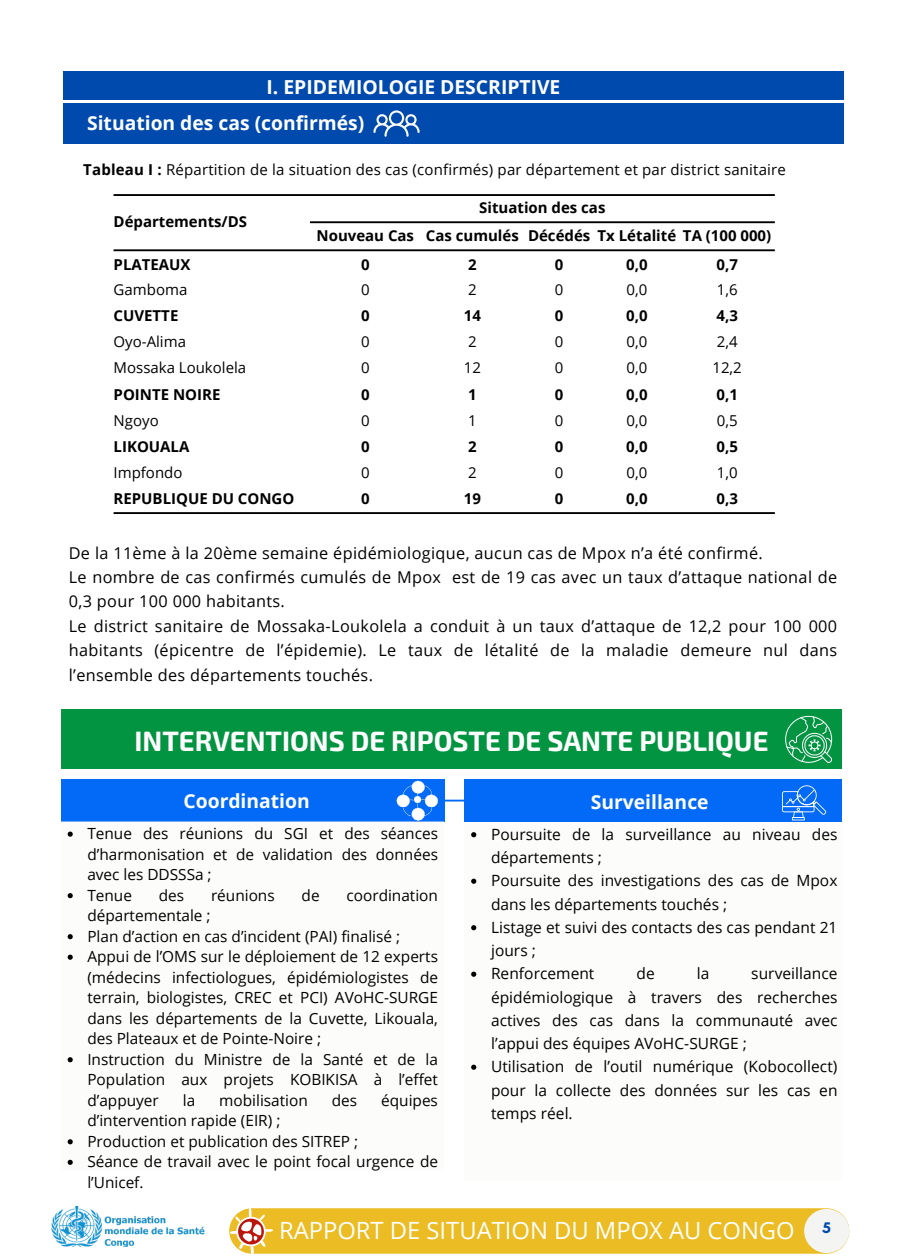
<style>
.page{position:relative;width:900px;height:1260px;background:#fff}
.page>*{position:absolute;margin:0;border:0;box-sizing:border-box;transform-origin:0 0}
.t1{font:700 27.5px "Exo 2";color:#fff}
.t2{font:23.75px "Open Sans";color:#fff}
.t3{font:700 19.25px "Open Sans";color:#fff}
.t4{font:16.25px/24.5px "Open Sans";letter-spacing:.02em;color:#000}
.t5{font:700 15.75px "Glacial Indifference";color:#004aad}
.t6{font:15.5px/20.5px "Open Sans";color:#000;text-align:justify}
.t7{font:15px "Open Sans";letter-spacing:.015em;color:#000}
.t8{font:700 15px "Open Sans";color:#000}
.s1{font-weight:700}
</style>
<div class="page">
<div style="left:63px;top:103px;width:781px;height:41px;background:#004aad"></div>
<div style="left:63px;top:71px;width:781px;height:29px;background:#004aad"></div>
<img style="left:51px;top:1207px;width:154px;height:39px">
<hr style="left:114px;top:194px;width:661px;height:2px;background:#000">
<hr style="left:310px;top:221px;width:465px;height:2px;background:#000">
<hr style="left:114px;top:249px;width:661px;height:2px;background:#000">
<hr style="left:114px;top:512px;width:661px;height:2px;background:#000">
<svg style="left:373px;top:110px;width:47px;height:27px"></svg>
<div style="left:61px;top:780px;width:383px;height:42px;background:#026af6"></div>
<div style="left:61px;top:709px;width:781px;height:60px;background:#039442"></div>
<svg style="left:785px;top:716px;width:47px;height:47px"></svg>
<div style="left:465px;top:780px;width:377px;height:42px;background:#026af6"></div>
<hr style="left:444px;top:800px;width:21px;height:2px;background:#026af6">
<div style="left:61px;top:822px;width:383px;height:348px;background:#f9f9f8"></div>
<div style="left:465px;top:822px;width:377px;height:359px;background:#f9f9f8"></div>
<svg style="left:397px;top:781px;width:41px;height:39px"></svg>
<svg style="left:782px;top:785px;width:44px;height:35px"></svg>
<svg style="left:68px;top:832px;width:5px;height:5px"></svg>
<svg style="left:68px;top:893px;width:5px;height:5px"></svg>
<svg style="left:68px;top:934px;width:5px;height:5px"></svg>
<svg style="left:68px;top:955px;width:5px;height:5px"></svg>
<svg style="left:68px;top:1057px;width:5px;height:5px"></svg>
<svg style="left:68px;top:1139px;width:5px;height:5px"></svg>
<svg style="left:68px;top:1160px;width:5px;height:5px"></svg>
<svg style="left:229px;top:1208px;width:620px;height:46px;background:#ebc038"></svg>
<svg style="left:471px;top:832px;width:5px;height:5px"></svg>
<svg style="left:471px;top:879px;width:5px;height:5px"></svg>
<svg style="left:471px;top:925px;width:5px;height:5px"></svg>
<svg style="left:471px;top:972px;width:5px;height:5px"></svg>
<svg style="left:471px;top:1065px;width:5px;height:5px"></svg>
<p class="t3" style="left:267px;top:73px;width:295px">I. EPIDEMIOLOGIE DESCRIPTIVE</p>
<p class="t3" style="left:87px;top:109px;width:279px">Situation des cas (confirmés)</p>
<p class="t7" style="left:83px;top:159px;width:704px"><span class="s1">Tableau I :</span> Répartition de la situation des cas (confirmés) par département et par district sanitaire</p>
<p class="t8" style="left:114px;top:211px;width:135px">Départements/DS</p>
<h4 class="t8" style="left:479px;top:197px;width:128px">Situation des cas</h4>
<p class="t8" style="left:317px;top:225px;width:99px">Nouveau Cas</p>
<p class="t8" style="left:426px;top:225px;width:94px">Cas cumulés</p>
<p class="t8" style="left:528px;top:225px;width:64px">Décédés</p>
<p class="t8" style="left:598px;top:225px;width:80px">Tx Létalité</p>
<p class="t8" style="left:683px;top:225px;width:90px">TA (100 000)</p>
<p class="t8" style="left:114px;top:254px;width:78px">PLATEAUX</p>
<p class="t8" style="left:361px;top:254px;width:10px">0</p>
<p class="t8" style="left:468px;top:254px;width:10px">2</p>
<p class="t8" style="left:555px;top:254px;width:10px">0</p>
<p class="t8" style="left:626px;top:254px;width:23px">0,0</p>
<p class="t8" style="left:716px;top:254px;width:23px">0,7</p>
<p class="t7" style="left:114px;top:279px;width:75px">Gamboma</p>
<p class="t7" style="left:361px;top:279px;width:10px">0</p>
<p class="t7" style="left:468px;top:279px;width:10px">2</p>
<p class="t7" style="left:555px;top:279px;width:10px">0</p>
<p class="t7" style="left:627px;top:279px;width:22px">0,0</p>
<p class="t7" style="left:717px;top:279px;width:22px">1,6</p>
<p class="t8" style="left:114px;top:305px;width:66px">CUVETTE</p>
<p class="t8" style="left:361px;top:305px;width:10px">0</p>
<p class="t8" style="left:464px;top:305px;width:19px">14</p>
<p class="t8" style="left:555px;top:305px;width:10px">0</p>
<p class="t8" style="left:626px;top:305px;width:23px">0,0</p>
<p class="t8" style="left:716px;top:305px;width:23px">4,3</p>
<p class="t7" style="left:114px;top:331px;width:74px">Oyo-Alima</p>
<p class="t7" style="left:361px;top:331px;width:10px">0</p>
<p class="t7" style="left:468px;top:331px;width:10px">2</p>
<p class="t7" style="left:555px;top:331px;width:10px">0</p>
<p class="t7" style="left:627px;top:331px;width:22px">0,0</p>
<p class="t7" style="left:717px;top:331px;width:22px">2,4</p>
<p class="t7" style="left:114px;top:357px;width:134px">Mossaka Loukolela</p>
<p class="t7" style="left:361px;top:357px;width:10px">0</p>
<p class="t7" style="left:464px;top:357px;width:19px">12</p>
<p class="t7" style="left:555px;top:357px;width:10px">0</p>
<p class="t7" style="left:627px;top:357px;width:22px">0,0</p>
<p class="t7" style="left:712px;top:357px;width:31px">12,2</p>
<p class="t8" style="left:114px;top:384px;width:108px">POINTE NOIRE</p>
<p class="t8" style="left:361px;top:384px;width:10px">0</p>
<p class="t8" style="left:468px;top:384px;width:10px">1</p>
<p class="t8" style="left:555px;top:384px;width:10px">0</p>
<p class="t8" style="left:626px;top:384px;width:23px">0,0</p>
<p class="t8" style="left:716px;top:384px;width:23px">0,1</p>
<p class="t7" style="left:114px;top:410px;width:47px">Ngoyo</p>
<p class="t7" style="left:361px;top:410px;width:10px">0</p>
<p class="t7" style="left:468px;top:410px;width:10px">1</p>
<p class="t7" style="left:555px;top:410px;width:10px">0</p>
<p class="t7" style="left:627px;top:410px;width:22px">0,0</p>
<p class="t7" style="left:717px;top:410px;width:22px">0,5</p>
<p class="t8" style="left:114px;top:436px;width:77px">LIKOUALA</p>
<p class="t8" style="left:361px;top:436px;width:10px">0</p>
<p class="t8" style="left:468px;top:436px;width:10px">2</p>
<p class="t8" style="left:555px;top:436px;width:10px">0</p>
<p class="t8" style="left:626px;top:436px;width:23px">0,0</p>
<p class="t8" style="left:716px;top:436px;width:23px">0,5</p>
<p class="t7" style="left:114px;top:462px;width:70px">Impfondo</p>
<p class="t7" style="left:361px;top:462px;width:10px">0</p>
<p class="t7" style="left:468px;top:462px;width:10px">2</p>
<p class="t7" style="left:555px;top:462px;width:10px">0</p>
<p class="t7" style="left:627px;top:462px;width:22px">0,0</p>
<p class="t7" style="left:717px;top:462px;width:22px">1,0</p>
<p class="t8" style="left:114px;top:488px;width:182px">REPUBLIQUE DU CONGO</p>
<p class="t8" style="left:361px;top:488px;width:10px">0</p>
<p class="t8" style="left:464px;top:488px;width:19px">19</p>
<p class="t8" style="left:555px;top:488px;width:10px">0</p>
<p class="t8" style="left:626px;top:488px;width:23px">0,0</p>
<p class="t8" style="left:716px;top:488px;width:23px">0,3</p>
<p class="t4" style="left:69px;top:540px;width:696px">De la 11ème à la 20ème semaine épidémiologique, aucun cas de Mpox n’a été confirmé.</p>
<p class="t4" style="left:69px;top:565px;width:770px">Le nombre de cas confirmés cumulés de Mpox est de 19 cas avec un taux d’attaque national de<br>0,3 pour 100 000 habitants.</p>
<p class="t4" style="left:69px;top:613px;width:770px;text-align:justify">Le district sanitaire de Mossaka-Loukolela a conduit à un taux d’attaque de 12,2 pour 100 000 habitants (épicentre de l’épidemie). Le taux de létalité de la maladie demeure nul dans l’ensemble des départements touchés.</p>
<h1 class="t1" style="left:135px;top:723px;width:635px">INTERVENTIONS DE RIPOSTE DE SANTE PUBLIQUE</h1>
<p class="t3" style="left:183px;top:787px;width:128px">Coordination</p>
<p class="t3" style="left:591px;top:789px;width:119px">Surveillance</p>
<h4 class="t6" style="left:87px;top:823px;width:352px">Tenue des réunions du SGI et des séances d’harmonisation et de validation des données avec les DDSSSa ;</h4>
<p class="t6" style="left:87px;top:885px;width:46px">Tenue</p>
<p class="t6" style="left:159px;top:885px;width:27px">des</p>
<p class="t6" style="left:211px;top:885px;width:65px">réunions</p>
<p class="t6" style="left:302px;top:885px;width:20px">de</p>
<p class="t6" style="left:347px;top:885px;width:93px">coordination</p>
<p class="t6" style="left:87px;top:905px;width:125px">départementale ;</p>
<p class="t6" style="left:87px;top:926px;width:314px">Plan d’action en cas d’incident (PAI) finalisé ;</p>
<p class="t6" style="left:87px;top:946px;width:352px">Appui de l’OMS sur le déploiement de 12 experts (médecins infectiologues, épidémiologistes de terrain, biologistes, CREC et PCI) AVoHC-SURGE dans les départements de la Cuvette, Likouala, des Plateaux et de Pointe-Noire ;</p>
<p class="t6" style="left:87px;top:1049px;width:352px">Instruction du Ministre de la Santé et de la Population aux projets KOBIKISA à l’effet d’appuyer</p>
<h4 class="t6" style="left:491px;top:822px;width:348px;line-height:23.2px">Poursuite de la surveillance au niveau des départements ;</h4>
<p class="t6" style="left:491px;top:869px;width:348px;line-height:23.2px">Poursuite des investigations des cas de Mpox dans les départements touchés ;</p>
<p class="t6" style="left:491px;top:915px;width:348px;line-height:23.2px">Listage et suivi des contacts des cas pendant 21 jours ;</p>
<p class="t6" style="left:491px;top:963px;width:105px">Renforcement</p>
<p class="t6" style="left:636px;top:963px;width:20px">de</p>
<p class="t6" style="left:697px;top:963px;width:14px">la</p>
<p class="t6" style="left:491px;top:962px;width:348px;line-height:23.2px;text-indent:260px">surveillance épidémiologique à travers des recherches actives des cas dans la communauté avec l’appui des équipes AVoHC-SURGE ;</p>
<p class="t6" style="left:491px;top:1055px;width:348px;line-height:23.2px">Utilisation de l’outil numérique (Kobocollect) pour la collecte des données sur les cas en temps réel.</p>
<p class="t6" style="left:183px;top:1090px;width:14px">la</p>
<p class="t6" style="left:219px;top:1090px;width:90px">mobilisation</p>
<p class="t6" style="left:332px;top:1090px;width:27px">des</p>
<p class="t6" style="left:381px;top:1090px;width:58px">équipes</p>
<p class="t6" style="left:87px;top:1110px;width:195px">d’intervention rapide (EIR) ;</p>
<p class="t6" style="left:87px;top:1131px;width:272px">Production et publication des SITREP ;</p>
<p class="t6" style="left:87px;top:1151px;width:352px">Séance de travail avec le point focal urgence de l’Unicef.</p>
<p class="t2" style="left:279px;top:1214px;width:517px">RAPPORT DE SITUATION DU MPOX AU CONGO</p>
<p class="t5" style="left:822px;top:1218px;width:10px">5</p>
</div>
